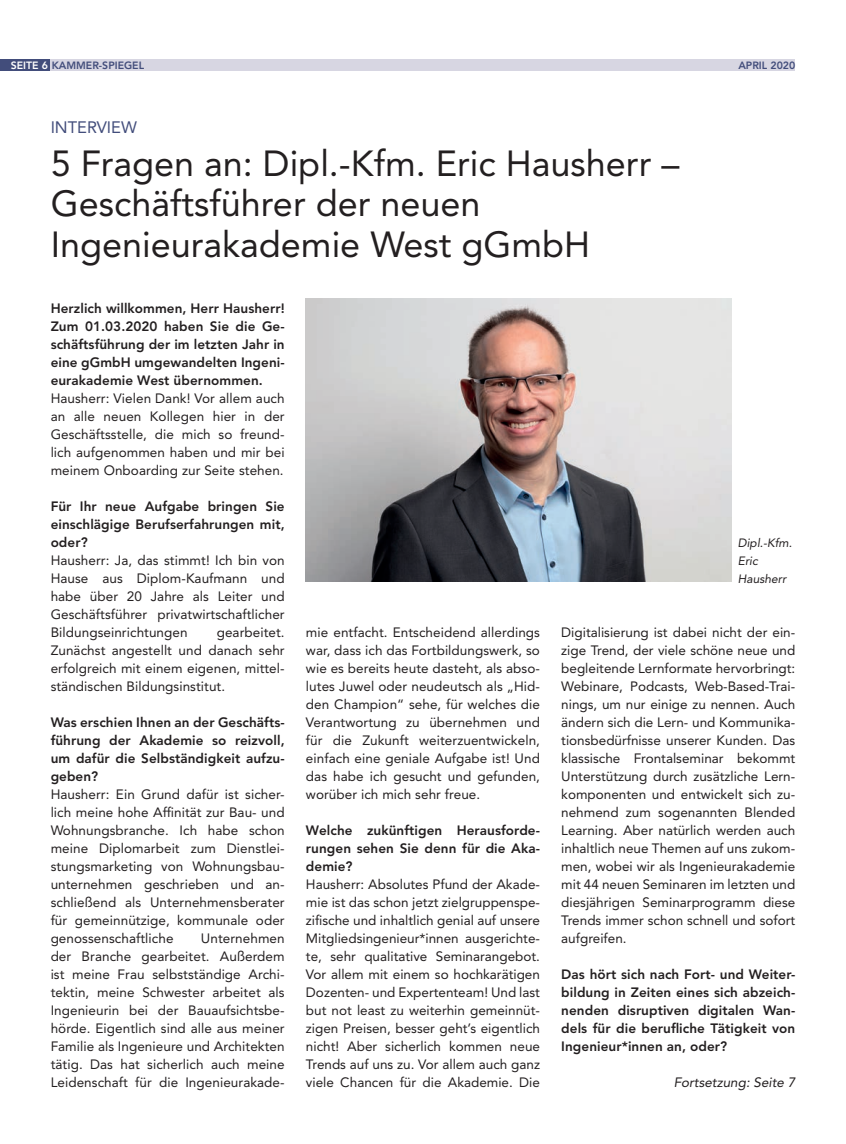
<style>
.page{position:relative;width:846px;height:1144px;background:#fff}
.page>*{position:absolute;margin:0;border:0;box-sizing:border-box;transform-origin:0 0}
.t1{font:36px/40.5px "Avenir LT Std";color:#231f20}
.t2{font:16.5px "Avenir LT Std";color:#424d7b}
.t3{font:13.5px/18px "Avenir LT Std";letter-spacing:.005em;color:#231f20;text-align:justify}
.t4{font:800 13.5px/18px "Avenir LT Std";letter-spacing:.005em;color:#231f20;text-align:justify}
.t5{font:italic 13.5px "Avenir LT Std";color:#231f20}
.t6{font:italic 12px/18px "Avenir LT Std";color:#231f20}
.t7{font:800 10.5px "Avenir LT Std";color:#424d7b}
.s1{color:#fff}
</style>
<div class="page">
<div style="left:49px;top:60px;width:745px;height:11px;background:#d7d6e2"></div>
<div style="left:0;top:60px;width:50px;height:11px;background:#424d7b"></div>
<img style="left:306px;top:298px;width:425px;height:283px">
<p class="t7" style="left:11px;top:60px;width:134px"><span class="s1">SEITE 6</span> KAMMER-SPIEGEL</p>
<p class="t7" style="left:738px;top:60px;width:58px">APRIL 2020</p>
<p class="t2" style="left:51px;top:117px;width:88px">INTERVIEW</p>
<h1 class="t1" style="left:51px;top:143px;width:630px">5 Fragen an: Dipl.-Kfm. Eric Hausherr –<br>Geschäftsführer der neuen<br>Ingenieurakademie West gGmbH</h1>
<p class="t4" style="left:51px;top:299px;width:235px">Herzlich willkommen, Herr Hausherr!<br>Zum 01.03.2020 haben Sie die Ge&shy;schäftsführung der im letzten Jahr in eine gGmbH umgewandelten Ingeni&shy;eurakademie West übernommen.</p>
<p class="t3" style="left:51px;top:389px;width:235px">Hausherr: Vielen Dank! Vor allem auch an alle neuen Kollegen hier in der Geschäftsstelle, die mich so freund&shy;lich aufgenommen haben und mir bei meinem Onboarding zur Seite stehen.</p>
<p class="t4" style="left:51px;top:497px;width:235px">Für Ihr neue Aufgabe bringen Sie einschlägige Berufserfahrungen mit, oder?</p>
<p class="t3" style="left:51px;top:551px;width:235px">Hausherr: Ja, das stimmt! Ich bin von Hause aus Diplom-Kaufmann und habe über 20 Jahre als Leiter und Geschäftsführer privatwirtschaftlicher Bildungseinrichtungen</p>
<p class="t3" style="left:51px;top:623px;width:235px;text-indent:166px">gearbeitet.<br>Zunächst angestellt und danach sehr erfolgreich mit einem eigenen, mittel&shy;ständischen Bildungsinstitut.</p>
<p class="t4" style="left:51px;top:713px;width:235px">Was erschien Ihnen an der Geschäfts&shy;führung der Akademie so reizvoll, um dafür die Selbständigkeit aufzu&shy;geben?</p>
<p class="t3" style="left:51px;top:785px;width:235px">Hausherr: Ein Grund dafür ist sicher&shy;lich meine hohe Affinität zur Bau- und Wohnungsbranche. Ich habe schon meine Diplomarbeit zum Dienstlei&shy;stungsmarketing von Wohnungsbau&shy;unternehmen geschrieben und an&shy;schließend als Unternehmensberater für gemeinnützige, kommunale oder genossenschaftliche</p>
<p class="t3" style="left:51px;top:929px;width:235px;text-indent:150px">Unternehmen der Branche gearbeitet. Außerdem ist meine Frau selbstständige Archi&shy;tektin, meine Schwester arbeitet als Ingenieurin bei der Bauaufsichtsbe&shy;hörde. Eigentlich sind alle aus meiner Familie als Ingenieure und Architekten tätig. Das hat sicherlich auch meine Leidenschaft für die Ingenieurakade-</p>
<p class="t3" style="left:306px;top:623px;width:235px">mie entfacht. Entscheidend allerdings war, dass ich das Fortbildungswerk, so wie es bereits heute dasteht, als abso&shy;lutes Juwel oder neudeutsch als „Hid&shy;den Champion“ sehe, für welches die Verantwortung zu übernehmen und für die Zukunft weiterzuentwickeln, einfach eine geniale Aufgabe ist! Und das habe ich gesucht und gefunden, worüber ich mich sehr freue.</p>
<p class="t4" style="left:306px;top:821px;width:235px">Welche zukünftigen Herausforde&shy;rungen sehen Sie denn für die Aka&shy;demie?</p>
<p class="t3" style="left:306px;top:875px;width:235px">Hausherr: Absolutes Pfund der Akade&shy;mie ist das schon jetzt zielgruppenspe&shy;zifische und inhaltlich genial auf unsere Mitgliedsingenieur*innen ausgerichte&shy;te, sehr qualitative Seminarangebot.<br>Vor allem mit einem so hochkarätigen Dozenten- und Expertenteam! Und last but not least zu weiterhin gemeinnüt&shy;zigen Preisen, besser geht’s eigentlich nicht! Aber sicherlich kommen neue Trends auf uns zu. Vor allem auch ganz viele Chancen für die Akademie. Die</p>
<p class="t6" style="left:737px;top:534px;width:56px">Dipl.-Kfm.<br>Eric<br>Hausherr</p>
<p class="t3" style="left:561px;top:623px;width:235px">Digitalisierung ist dabei nicht der ein&shy;zige Trend, der viele schöne neue und begleitende Lernformate hervorbringt:<br>Webinare, Podcasts, Web-Based-Trai&shy;nings, um nur einige zu nennen. Auch ändern sich die Lern- und Kommunika&shy;tionsbedürfnisse unserer Kunden. Das klassische Frontalseminar bekommt Unterstützung durch zusätzliche Lern&shy;komponenten und entwickelt sich zu&shy;nehmend zum sogenannten Blended Learning. Aber natürlich werden auch inhaltlich neue Themen auf uns zukom&shy;men, wobei wir als Ingenieurakademie mit 44 neuen Seminaren im letzten und diesjährigen Seminarprogramm diese Trends immer schon schnell und sofort aufgreifen.</p>
<p class="t4" style="left:561px;top:964px;width:235px">Das hört sich nach Fort- und Weiter&shy;bildung in Zeiten eines sich abzeich&shy;nenden disruptiven digitalen Wan&shy;dels für die berufliche Tätigkeit von Ingenieur*innen an, oder?</p>
<p class="t5" style="left:673px;top:1074px;width:123px">Fortsetzung: Seite 7</p>
</div>
